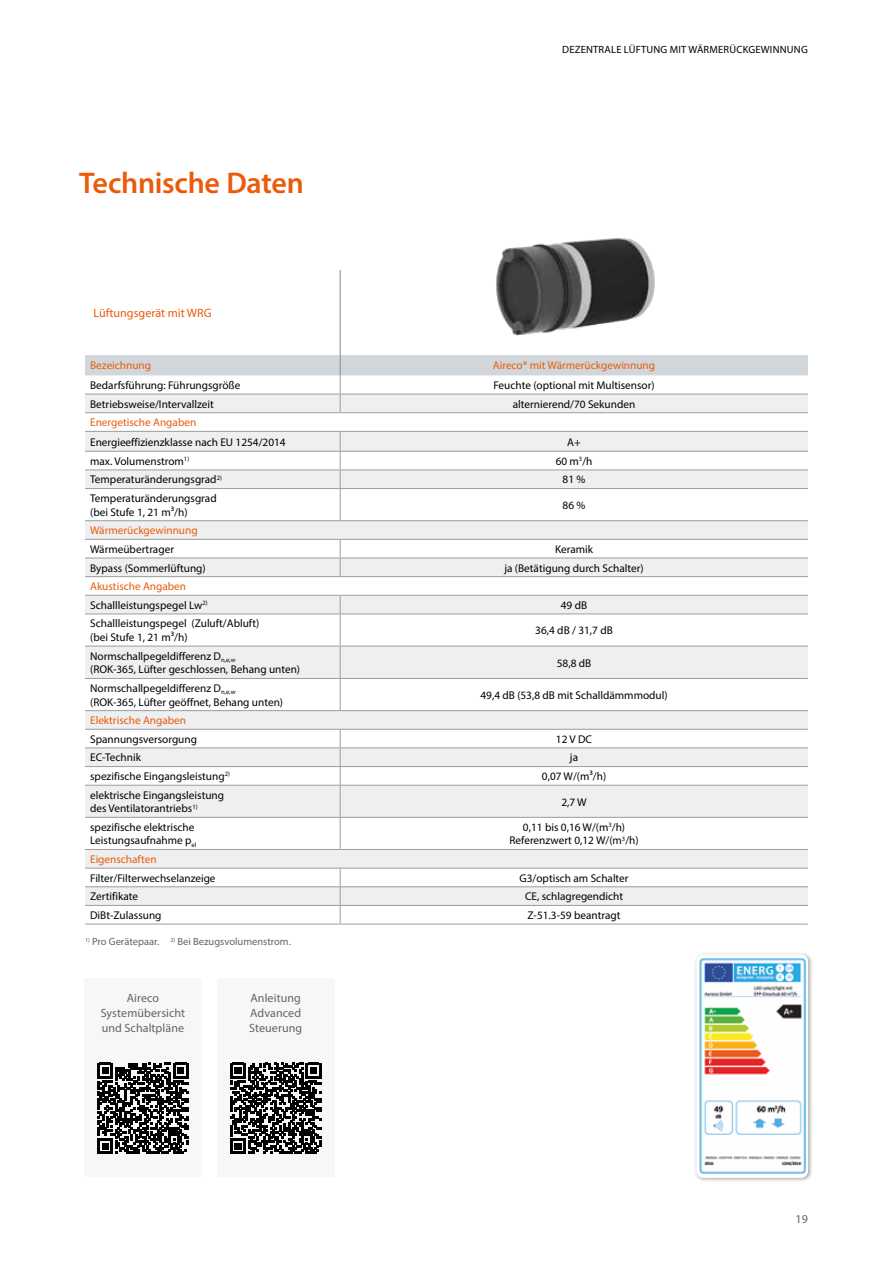
<style>
.page{position:relative;width:893px;height:1263px;background:#fff}
.page>*{position:absolute;margin:0;border:0;box-sizing:border-box;transform-origin:0 0}
.t1{font:600 30px "Myriad Pro";letter-spacing:-.01em;color:#ea5b0b}
.t2{font:12.15px "Myriad Pro";color:#ea5b0b}
.t3{font:12px/15px "Myriad Pro";letter-spacing:.005em;color:#646363;text-align:center}
.t4{font:11.25px/13.5px "Myriad Pro";color:#000}
.t5{font:11.25px "Myriad Pro";color:#ea5b0b}
.t6{font:10.5px "Myriad Pro";color:#646363}
.t7{font:10.5px "Myriad Pro";letter-spacing:.02em;color:#000}
.s1{color:#ea5b0b}
</style>
<div class="page">
<div style="left:694px;top:952px;width:119px;height:231px;background:#000;opacity:.35"></div>
<img style="left:696px;top:954px;width:112px;height:224px">
<svg style="left:85px;top:413px;width:723px;height:492px"></svg>
<hr style="left:340px;top:270px;width:1px;height:85px;background:#878787">
<svg style="left:85px;top:355px;width:723px;height:57px"></svg>
<hr style="left:340px;top:394px;width:468px;height:1px;background:#9d9d9c">
<hr style="left:85px;top:412px;width:255px;height:1px;background:#9d9d9c">
<hr style="left:340px;top:412px;width:468px;height:1px;background:#9d9d9c">
<hr style="left:85px;top:431px;width:255px;height:1px;background:#9d9d9c">
<hr style="left:340px;top:431px;width:468px;height:1px;background:#9d9d9c">
<hr style="left:85px;top:451px;width:255px;height:1px;background:#9d9d9c">
<hr style="left:340px;top:451px;width:468px;height:1px;background:#9d9d9c">
<hr style="left:85px;top:469px;width:255px;height:1px;background:#9d9d9c">
<svg style="left:340px;top:432px;width:1px;height:56px"></svg>
<hr style="left:340px;top:469px;width:468px;height:1px;background:#9d9d9c">
<hr style="left:85px;top:488px;width:255px;height:1px;background:#9d9d9c">
<hr style="left:85px;top:520px;width:255px;height:1px;background:#9d9d9c">
<hr style="left:340px;top:489px;width:1px;height:31px;background:#9d9d9c">
<hr style="left:340px;top:488px;width:468px;height:1px;background:#9d9d9c">
<hr style="left:340px;top:520px;width:468px;height:1px;background:#9d9d9c">
<hr style="left:85px;top:539px;width:255px;height:1px;background:#9d9d9c">
<hr style="left:85px;top:558px;width:255px;height:1px;background:#9d9d9c">
<hr style="left:85px;top:576px;width:255px;height:1px;background:#9d9d9c">
<hr style="left:85px;top:595px;width:255px;height:1px;background:#9d9d9c">
<hr style="left:85px;top:613px;width:255px;height:1px;background:#9d9d9c">
<hr style="left:85px;top:646px;width:255px;height:1px;background:#9d9d9c">
<hr style="left:85px;top:678px;width:255px;height:1px;background:#9d9d9c">
<hr style="left:85px;top:710px;width:255px;height:1px;background:#9d9d9c">
<hr style="left:85px;top:729px;width:255px;height:1px;background:#9d9d9c">
<hr style="left:85px;top:747px;width:255px;height:1px;background:#9d9d9c">
<hr style="left:85px;top:766px;width:255px;height:1px;background:#9d9d9c">
<hr style="left:85px;top:785px;width:255px;height:1px;background:#9d9d9c">
<svg style="left:340px;top:540px;width:1px;height:36px"></svg>
<svg style="left:340px;top:596px;width:1px;height:17px"></svg>
<hr style="left:340px;top:614px;width:1px;height:32px;background:#9d9d9c">
<hr style="left:340px;top:646px;width:1px;height:32px;background:#9d9d9c">
<hr style="left:340px;top:679px;width:1px;height:31px;background:#9d9d9c">
<svg style="left:340px;top:730px;width:1px;height:55px"></svg>
<hr style="left:340px;top:785px;width:1px;height:32px;background:#9d9d9c">
<hr style="left:340px;top:818px;width:1px;height:31px;background:#9d9d9c">
<hr style="left:340px;top:539px;width:468px;height:1px;background:#9d9d9c">
<hr style="left:340px;top:558px;width:468px;height:1px;background:#9d9d9c">
<hr style="left:340px;top:576px;width:468px;height:1px;background:#9d9d9c">
<hr style="left:340px;top:595px;width:468px;height:1px;background:#9d9d9c">
<hr style="left:340px;top:613px;width:468px;height:1px;background:#9d9d9c">
<hr style="left:340px;top:646px;width:468px;height:1px;background:#9d9d9c">
<hr style="left:340px;top:678px;width:468px;height:1px;background:#9d9d9c">
<hr style="left:340px;top:710px;width:468px;height:1px;background:#9d9d9c">
<hr style="left:340px;top:729px;width:468px;height:1px;background:#9d9d9c">
<hr style="left:340px;top:747px;width:468px;height:1px;background:#9d9d9c">
<hr style="left:340px;top:766px;width:468px;height:1px;background:#9d9d9c">
<hr style="left:340px;top:785px;width:468px;height:1px;background:#9d9d9c">
<hr style="left:85px;top:817px;width:255px;height:1px;background:#9d9d9c">
<hr style="left:85px;top:849px;width:255px;height:1px;background:#9d9d9c">
<hr style="left:340px;top:817px;width:468px;height:1px;background:#9d9d9c">
<hr style="left:340px;top:849px;width:468px;height:1px;background:#9d9d9c">
<hr style="left:85px;top:868px;width:255px;height:1px;background:#9d9d9c">
<hr style="left:85px;top:886px;width:255px;height:1px;background:#9d9d9c">
<hr style="left:85px;top:905px;width:255px;height:1px;background:#9d9d9c">
<hr style="left:85px;top:924px;width:255px;height:1px;background:#9d9d9c">
<svg style="left:340px;top:869px;width:1px;height:55px"></svg>
<hr style="left:340px;top:868px;width:468px;height:1px;background:#9d9d9c">
<hr style="left:340px;top:886px;width:468px;height:1px;background:#9d9d9c">
<hr style="left:340px;top:905px;width:468px;height:1px;background:#9d9d9c">
<hr style="left:340px;top:924px;width:468px;height:1px;background:#9d9d9c">
<div style="left:84px;top:978px;width:118px;height:199px;background:#f6f7f8"></div>
<svg style="left:97px;top:1063px;width:91px;height:91px"></svg>
<div style="left:217px;top:978px;width:117px;height:199px;background:#f6f7f8"></div>
<svg style="left:230px;top:1063px;width:91px;height:91px"></svg>
<img style="left:496px;top:238px;width:159px;height:98px">
<h1 class="t1" style="left:79px;top:164px;width:226px">Technische Daten</h1>
<p class="t2" style="left:94px;top:306px;width:120px">Lüftungsgerät mit WRG</p>
<p class="t7" style="left:562px;top:43px;width:247px">DEZENTRALE LÜFTUNG MIT WÄRMERÜCKGEWINNUNG</p>
<p class="t5" style="left:90px;top:359px;width:63px">Bezeichnung</p>
<p class="t5" style="left:493px;top:359px;width:164px">Aireco® mit Wärmerückgewinnung</p>
<p class="t4" style="left:90px;top:378px;width:152px">Bedarfsführung: Führungsgröße</p>
<p class="t4" style="left:493px;top:378px;width:163px">Feuchte (optional mit Multisensor)</p>
<p class="t4" style="left:90px;top:397px;width:125px">Betriebsweise/Intervallzeit</p>
<p class="t4" style="left:513px;top:397px;width:124px">alternierend/70 Sekunden</p>
<p class="t5" style="left:90px;top:415px;width:108px">Energetische Angaben</p>
<p class="t4" style="left:90px;top:435px;width:197px">Energieeffizienzklasse nach EU 1254/2014</p>
<p class="t4" style="left:567px;top:435px;width:15px">A+</p>
<p class="t4" style="left:90px;top:454px;width:101px">max. Volumenstrom<sup>1)</sup></p>
<p class="t4" style="left:556px;top:454px;width:38px">60 m<sup>3</sup>/h</p>
<p class="t4" style="left:90px;top:473px;width:133px">Temperaturänderungsgrad<sup>2)</sup></p>
<p class="t4" style="left:563px;top:473px;width:24px">81 %</p>
<p class="t4" style="left:90px;top:491px;width:128px">Temperaturänderungsgrad (bei Stufe 1, 21 m³/h)</p>
<p class="t4" style="left:563px;top:498px;width:24px">86 %</p>
<p class="t5" style="left:90px;top:523px;width:109px">Wärmerückgewinnung</p>
<p class="t4" style="left:90px;top:542px;width:85px">Wärmeübertrager</p>
<p class="t4" style="left:555px;top:542px;width:40px">Keramik</p>
<p class="t4" style="left:90px;top:561px;width:117px">Bypass (Sommerlüftung)</p>
<p class="t4" style="left:504px;top:561px;width:141px">ja (Betätigung durch Schalter)</p>
<p class="t4" style="left:90px;top:577px;width:119px;line-height:18.6px"><span class="s1">Akustische Angaben<br></span>Schallleistungspegel Lw<sup>2)</sup></p>
<p class="t4" style="left:561px;top:598px;width:28px">49 dB</p>
<p class="t4" style="left:90px;top:617px;width:171px">Schallleistungspegel (Zuluft/Abluft) (bei Stufe 1, 21 m³/h)</p>
<p class="t4" style="left:535px;top:623px;width:79px">36,4 dB / 31,7 dB</p>
<p class="t4" style="left:90px;top:649px;width:212px">Normschallpegeldifferenz D<sub>n,e,w<br></sub>(ROK-365, Lüfter geschlossen, Behang unten)</p>
<p class="t4" style="left:557px;top:656px;width:36px">58,8 dB</p>
<p class="t4" style="left:90px;top:681px;width:194px">Normschallpegeldifferenz D<sub>n,e,w </sub>(ROK-365, Lüfter geöffnet, Behang unten)</p>
<p class="t4" style="left:480px;top:688px;width:189px">49,4 dB (53,8 dB mit Schalldämmmodul)</p>
<p class="t5" style="left:90px;top:713px;width:98px">Elektrische Angaben</p>
<p class="t4" style="left:90px;top:732px;width:108px">Spannungsversorgung</p>
<p class="t4" style="left:556px;top:732px;width:38px">12 V DC</p>
<p class="t4" style="left:90px;top:751px;width:52px">EC-Technik</p>
<p class="t4" style="left:570px;top:751px;width:10px">ja</p>
<p class="t4" style="left:90px;top:769px;width:141px">spezifische Eingangsleistung<sup>2)</sup></p>
<p class="t4" style="left:542px;top:769px;width:66px">0,07 W/(m³/h)</p>
<p class="t4" style="left:90px;top:788px;width:135px">elektrische Eingangsleistung des Ventilatorantriebs<sup>1)</sup></p>
<p class="t4" style="left:561px;top:795px;width:27px">2,7 W</p>
<p class="t4" style="left:90px;top:820px;width:108px">spezifische elektrische<br>Leistungsaufnahme p<sub>el</sub></p>
<p class="t4" style="left:509px;top:820px;width:131px;text-align:center">0,11 bis 0,16 W/(m<sup>3</sup>/h)<br>Referenzwert 0,12 W/(m<sup>3</sup>/h)</p>
<p class="t5" style="left:90px;top:852px;width:68px">Eigenschaften</p>
<p class="t4" style="left:90px;top:871px;width:127px">Filter/Filterwechselanzeige</p>
<p class="t4" style="left:519px;top:871px;width:111px">G3/optisch am Schalter</p>
<p class="t4" style="left:90px;top:890px;width:50px">Zertifikate</p>
<p class="t4" style="left:525px;top:890px;width:100px">CE, schlagregendicht</p>
<p class="t4" style="left:90px;top:908px;width:73px">DiBt-Zulassung</p>
<p class="t4" style="left:528px;top:908px;width:94px">Z-51.3-59 beantragt</p>
<p class="t6" style="left:85px;top:935px;width:207px"><sup>1)</sup> Pro Gerätepaar. <sup>2)</sup> Bei Bezugsvolumenstrom.</p>
<p class="t3" style="left:101px;top:990px;width:86px">Aireco<br>Systemübersicht und Schaltpläne</p>
<p class="t3" style="left:249px;top:990px;width:55px;text-align:justify">Anleitung Advanced Steuerung</p>
<p class="t3" style="left:796px;top:1212px;width:14px">19</p>
</div>
